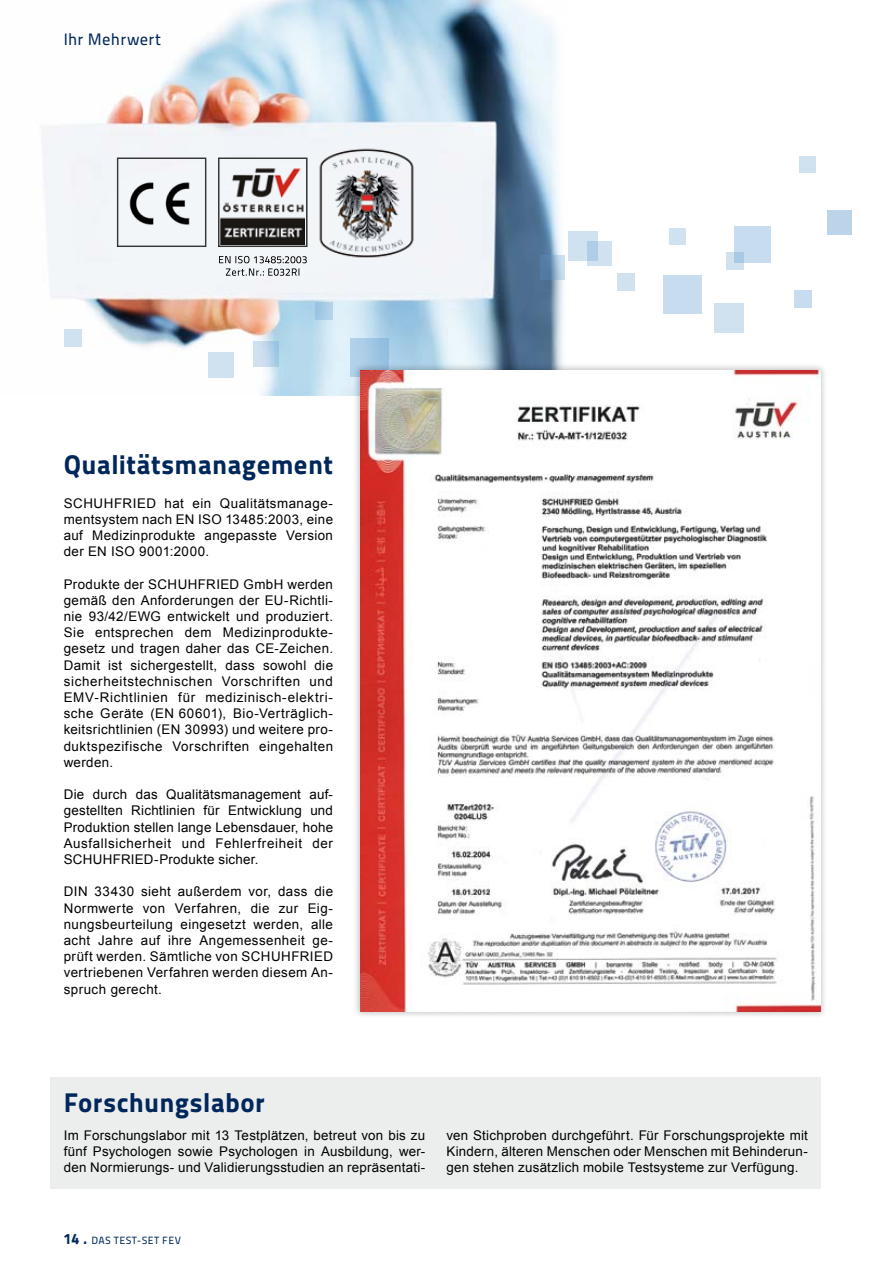
<style>
.page{position:relative;width:893px;height:1263px;background:#fff}
.page>*{position:absolute;margin:0;border:0;box-sizing:border-box;transform-origin:0 0}
.t1{font:27px "Titillium Maps 26 L 999 wt";letter-spacing:.01em;color:#00275b}
.t2{font:16.5px "Titillium Maps 26 L 500 wt";letter-spacing:.015em;color:#00275b}
.t3{font:13.35px/16.2px "Arial";letter-spacing:.025em;color:#000;text-align:justify}
.t4{font:10.5px "Titillium Maps 26 L 500 wt";letter-spacing:.04em;color:#00275b}
.s1{font-family:"Titillium Maps 26 L 999 wt";font-size:15px}
</style>
<div class="page">
<div style="left:50px;top:1077px;width:770px;height:111px;background:#eceded"></div>
<img style="left:42px;top:0;width:523px;height:395px">
<svg style="left:117px;top:158px;width:89px;height:89px"></svg>
<img style="left:314px;top:139px;width:103px;height:127px">
<svg style="left:218px;top:158px;width:89px;height:89px"></svg>
<img style="left:128px;top:176px;width:66px;height:55px">
<svg style="left:219px;top:256px;width:88px;height:20px"></svg>
<div style="left:208px;top:352px;width:26px;height:26px;background:#d0e1f0"></div>
<div style="left:253px;top:341px;width:26px;height:26px;background:linear-gradient(to right,#dee7f3,#a1c9e4)"></div>
<div style="left:663px;top:275px;width:39px;height:39px;background:#c7dcee"></div>
<div style="left:350px;top:338px;width:39px;height:39px;background:linear-gradient(to right,#b7d5eb,#90bddf)"></div>
<div style="left:827px;top:210px;width:24px;height:25px;background:#bbd4ea"></div>
<div style="left:714px;top:303px;width:30px;height:29px;background:#d0e2f0"></div>
<div style="left:568px;top:232px;width:30px;height:29px;background:#d0e2f0"></div>
<div style="left:617px;top:273px;width:17px;height:18px;background:#d0e2f0"></div>
<div style="left:726px;top:252px;width:18px;height:18px;background:#d0e2f0"></div>
<svg style="left:316px;top:302px;width:17px;height:18px"></svg>
<div style="left:64px;top:329px;width:17px;height:18px;background:#d0e1f0"></div>
<div style="left:794px;top:290px;width:18px;height:17px;background:#c7dcee"></div>
<div style="left:351px;top:362px;width:476px;height:656px;background:#000;opacity:.25"></div>
<img style="left:360px;top:370px;width:460px;height:642px">
<svg style="left:541px;top:256px;width:24px;height:24px"></svg>
<svg style="left:588px;top:241px;width:24px;height:24px"></svg>
<svg style="left:734px;top:226px;width:36px;height:37px"></svg>
<div style="left:669px;top:228px;width:17px;height:17px;background:#d0e2f0"></div>
<div style="left:799px;top:156px;width:17px;height:16px;background:#d0e2f0"></div>
<p class="t2" style="left:64px;top:27px;width:99px">Ihr Mehrwert</p>
<h1 class="t1" style="left:64px;top:443px;width:271px">Qualitätsmanagement</h1>
<p class="t3" style="left:64px;top:495px;width:271px">SCHUHFRIED hat ein Qualitätsmanage&shy;mentsystem nach EN ISO 13485:2003, eine auf Medizinprodukte angepasste Version der EN ISO 9001:2000.</p>
<p class="t3" style="left:64px;top:576px;width:271px">Produkte der SCHUHFRIED GmbH werden gemäß den Anforderungen der EU-Richtli&shy;nie 93/42/EWG entwickelt und produziert.<br>Sie entsprechen dem Medizinprodukte&shy;gesetz und tragen daher das CE-Zeichen.<br>Damit ist sichergestellt, dass sowohl die sicherheitstechnischen Vorschriften und EMV-Richtlinien für medizinisch-elektri&shy;sche Geräte (EN 60601), Bio-Verträglich&shy;keitsrichtlinien (EN 30993) und weitere pro&shy;duktspezifische Vorschriften eingehalten werden.</p>
<p class="t3" style="left:64px;top:787px;width:271px">Die durch das Qualitätsmanagement auf&shy;gestellten Richtlinien für Entwicklung und Produktion stellen lange Lebensdauer, hohe Ausfallsicherheit und Fehlerfreiheit der SCHUHFRIED-Produkte sicher.</p>
<p class="t3" style="left:64px;top:884px;width:271px">DIN 33430 sieht außerdem vor, dass die Normwerte von Verfahren, die zur Eig&shy;nungsbeurteilung eingesetzt werden, alle acht Jahre auf ihre Angemessenheit ge&shy;prüft werden. Sämtliche von SCHUHFRIED vertriebenen Verfahren werden diesem An&shy;spruch gerecht.</p>
<h1 class="t1" style="left:64px;top:1081px;width:203px">Forschungslabor</h1>
<p class="t3" style="left:64px;top:1127px;width:363px">Im Forschungslabor mit 13 Testplätzen, betreut von bis zu fünf Psychologen sowie Psychologen in Ausbildung, wer&shy;den Normierungs- und Validierungsstudien an repräsentati-</p>
<p class="t3" style="left:446px;top:1127px;width:363px">ven Stichproben durchgeführt. Für Forschungsprojekte mit Kindern, älteren Menschen oder Menschen mit Behinderun&shy;gen stehen zusätzlich mobile Testsysteme zur Verfügung.</p>
<p class="t4" style="left:64px;top:1232px;width:119px"><span class="s1">14 .</span> Das Test-Set FEV</p>
</div>
